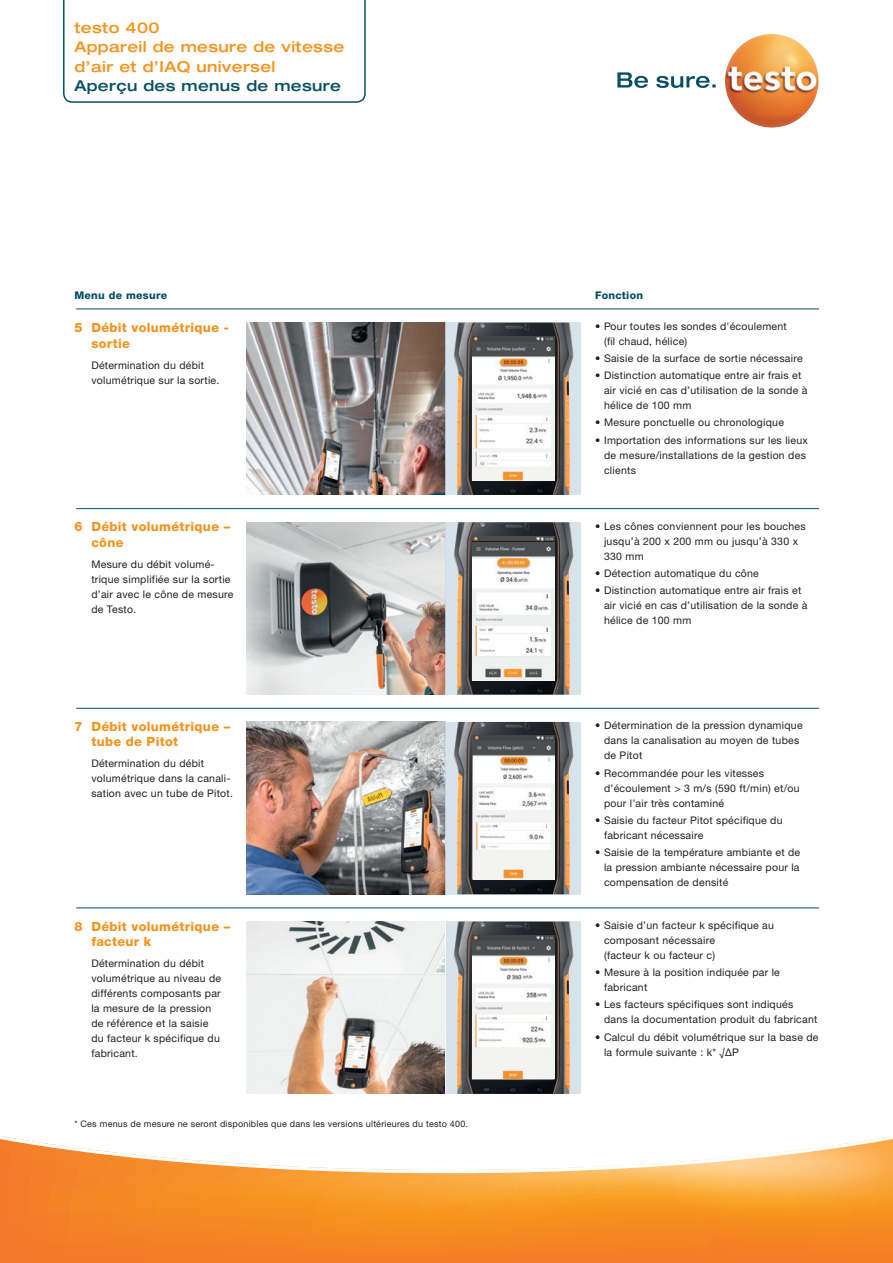
<style>
.page{position:relative;width:893px;height:1263px;background:#fff}
.page>*{position:absolute;margin:0;border:0;box-sizing:border-box;transform-origin:0 0}
.t1{font:500 expanded 15px/19.5px "Helvetica Neue LTW1 G";letter-spacing:.025em;color:#f7931d}
.t2{font:500 expanded 15px "Helvetica Neue LTW1 G";letter-spacing:.025em;color:#074f64}
.t3{font:800 12.75px/15.3px "Helvetica Neue LTW1 G";letter-spacing:.025em;color:#f7931d}
.t4{font:800 10.65px "Helvetica Neue LTW1 G";letter-spacing:.025em;color:#074f64}
.t5{font:10.5px/15px "Helvetica Neue LTW1 G";letter-spacing:.025em;color:#231f20}
.t6{font:9px "Helvetica Neue LTW1 G";letter-spacing:.025em;color:#231f20}
</style>
<div class="page">
<svg style="left:617px;top:72px;width:99px;height:16px"></svg>
<img style="left:725px;top:34px;width:94px;height:94px;border-radius:47px">
<img style="left:247px;top:323px;width:198px;height:172px">
<div style="left:445px;top:323px;width:136px;height:172px;background:#d7e3ea"></div>
<img style="left:247px;top:522px;width:198px;height:173px">
<div style="left:445px;top:522px;width:136px;height:173px;background:#d7e3ea"></div>
<img style="left:247px;top:722px;width:198px;height:172px">
<div style="left:445px;top:722px;width:136px;height:172px;background:#d7e3ea"></div>
<img style="left:247px;top:921px;width:198px;height:173px">
<div style="left:445px;top:921px;width:136px;height:173px;background:#d7e3ea"></div>
<img style="left:454px;top:323px;width:120px;height:172px">
<img style="left:454px;top:522px;width:120px;height:173px">
<img style="left:454px;top:722px;width:120px;height:172px">
<img style="left:454px;top:921px;width:120px;height:173px">
<svg style="left:0;top:1136px;width:893px;height:127px"></svg>
<img style="left:472px;top:536px;width:83px;height:145px">
<img style="left:472px;top:541px;width:83px;height:122px">
<svg style="left:472px;top:663px;width:83px;height:16px"></svg>
<img style="left:473px;top:337px;width:81px;height:143px">
<img style="left:473px;top:736px;width:81px;height:143px">
<img style="left:473px;top:935px;width:81px;height:144px">
<hr style="left:76px;top:308px;width:743px;height:1px;background:#074f64">
<hr style="left:76px;top:508px;width:743px;height:1px;background:#074f64">
<hr style="left:76px;top:708px;width:743px;height:1px;background:#074f64">
<hr style="left:76px;top:907px;width:743px;height:1px;background:#074f64">
<svg style="left:63px;top:0;width:303px;height:103px"></svg>
<h1 class="t1" style="left:74px;top:17px;width:271px">testo 400<br>Appareil de mesure de vitesse d’air et d’IAQ universel</h1>
<h1 class="t2" style="left:74px;top:76px;width:268px">Aperçu des menus de mesure</h1>
<p class="t4" style="left:74px;top:289px;width:94px">Menu de mesure</p>
<p class="t4" style="left:595px;top:289px;width:49px">Fonction</p>
<p class="t5" style="left:604px;top:319px;width:184px;text-indent:-9px">• Pour toutes les sondes d'écoulement (fil chaud, hélice)</p>
<p class="t5" style="left:595px;top:351px;width:209px">• Saisie de la surface de sortie nécessaire</p>
<p class="t5" style="left:604px;top:368px;width:205px;text-indent:-9px">• Distinction automatique entre air frais et air vicié en cas d’utilisation de la sonde à hélice de 100 mm</p>
<p class="t5" style="left:595px;top:415px;width:190px">• Mesure ponctuelle ou chronologique</p>
<p class="t5" style="left:604px;top:432px;width:205px;text-indent:-9px">• Importation des informations sur les lieux de mesure/installations de la gestion des clients</p>
<p class="t3" style="left:91px;top:319px;width:139px;line-height:16.5px;text-indent:-17px">5 Débit volumétrique - sortie</p>
<p class="t5" style="left:91px;top:358px;width:130px">Détermination du débit volumétrique sur la sortie.</p>
<p class="t3" style="left:91px;top:519px;width:140px;text-indent:-17px">6 Débit volumétrique – cône</p>
<p class="t5" style="left:91px;top:556px;width:144px">Mesure du débit volumé&shy;trique simplifiée sur la sortie d’air avec le cône de mesure de Testo.</p>
<p class="t3" style="left:91px;top:719px;width:140px;text-indent:-17px">7 Débit volumétrique – tube de Pitot</p>
<p class="t5" style="left:91px;top:756px;width:143px">Détermination du débit volumétrique dans la canali&shy;sation avec un tube de Pitot.</p>
<p class="t3" style="left:91px;top:918px;width:140px;text-indent:-17px">8 Débit volumétrique – facteur k</p>
<p class="t5" style="left:91px;top:956px;width:131px">Détermination du débit volumétrique au niveau de différents composants par la mesure de la pression de référence et la saisie du facteur k spécifique du fabricant.</p>
<p class="t6" style="left:74px;top:1118px;width:395px">* Ces menus de mesure ne seront disponibles que dans les versions ultérieures du testo 400.</p>
<p class="t5" style="left:604px;top:518px;width:203px;text-indent:-9px">• Les cônes conviennent pour les bouches jusqu’à 200 x 200 mm ou jusqu’à 330 x<br>330 mm</p>
<p class="t5" style="left:595px;top:566px;width:165px">• Détection automatique du cône</p>
<p class="t5" style="left:604px;top:583px;width:205px;text-indent:-9px">• Distinction automatique entre air frais et air vicié en cas d’utilisation de la sonde à hélice de 100 mm</p>
<p class="t5" style="left:604px;top:718px;width:200px;text-indent:-9px">• Détermination de la pression dynamique dans la canalisation au moyen de tubes de Pitot</p>
<p class="t5" style="left:604px;top:765px;width:197px;text-indent:-9px">• Recommandée pour les vitesses d’écoulement &gt; 3 m/s (590 ft/min) et/ou pour l’air très contaminé</p>
<p class="t5" style="left:604px;top:812px;width:180px;text-indent:-9px">• Saisie du facteur Pitot spécifique du fabricant nécessaire</p>
<p class="t5" style="left:604px;top:844px;width:198px;text-align:justify;text-indent:-9px">• Saisie de la température ambiante et de la pression ambiante nécessaire pour la compensation de densité</p>
<p class="t5" style="left:604px;top:918px;width:172px;text-indent:-9px">• Saisie d’un facteur k spécifique au composant nécessaire<br>(facteur k ou facteur c)</p>
<p class="t5" style="left:604px;top:965px;width:177px;text-indent:-9px">• Mesure à la position indiquée par le fabricant</p>
<p class="t5" style="left:604px;top:997px;width:215px;text-indent:-9px">• Les facteurs spécifiques sont indiqués dans la documentation produit du fabricant</p>
<p class="t5" style="left:604px;top:1029px;width:216px;text-indent:-9px">• Calcul du débit volumétrique sur la base de la formule suivante : k* √ΔP</p>
</div>
